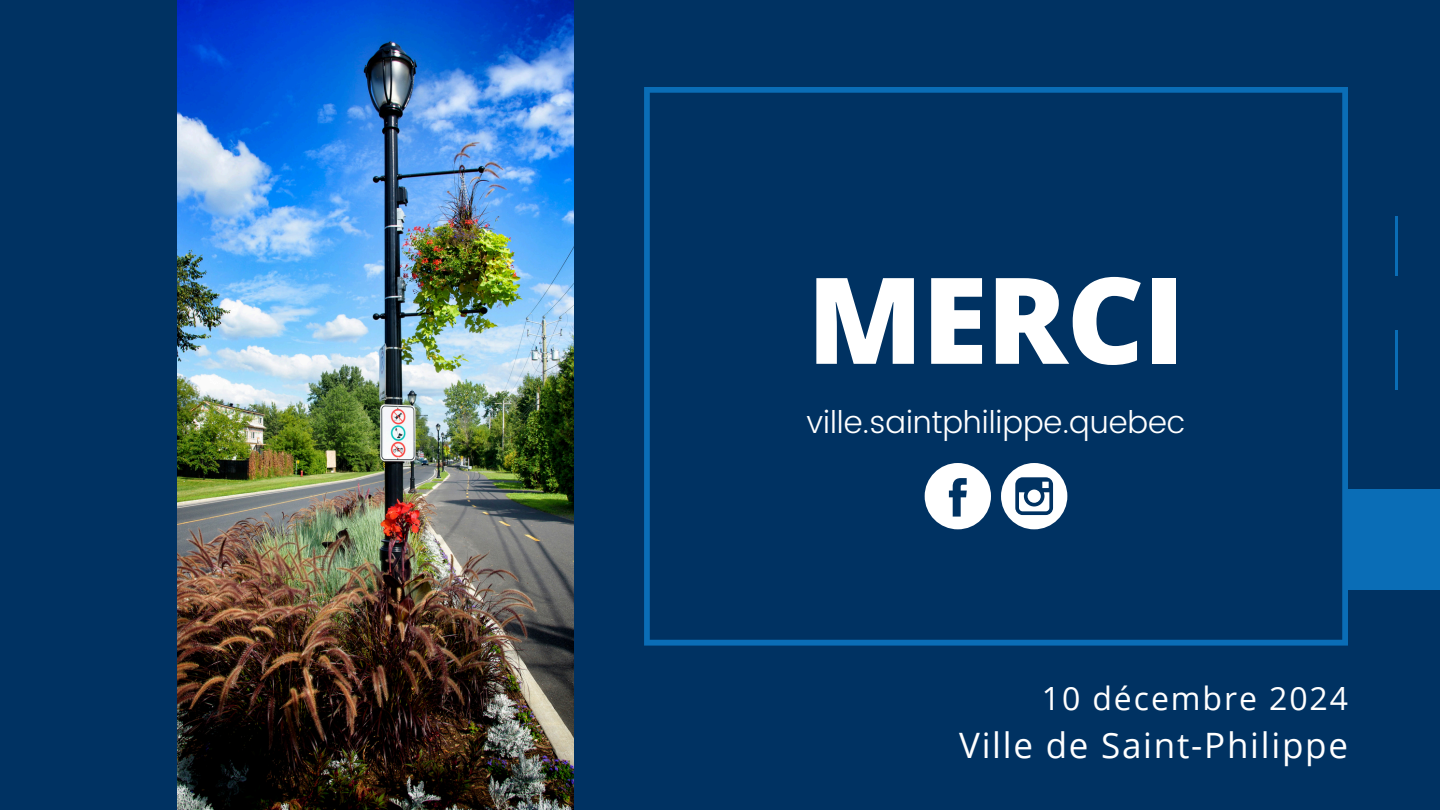
<style>
.page{position:relative;width:1440px;height:810px;background:#003262}
.page>*{position:absolute;margin:0;border:0;box-sizing:border-box;transform-origin:0 0}
.t1{font:800 120px "Open Sans";letter-spacing:-.01em;color:#fff}
.t2{font:35px "Open Sans";letter-spacing:.05em;color:#fff}
.t3{font:32px "Open Sans";letter-spacing:.06em;color:#fff}
.t4{font:300 31.1px "Poppins";color:#fff}
</style>
<div class="page">
<hr style="left:1395px;top:330px;width:3px;height:60px;background:#0a6db6">
<hr style="left:1395px;top:216px;width:3px;height:60px;background:#0a6db6">
<div style="left:1348px;top:489px;width:92px;height:101px;background:#0a6db6"></div>
<svg style="left:644px;top:87px;width:703px;height:559px"></svg>
<img style="left:178px;top:0;width:395px;height:810px">
<svg style="left:925px;top:463px;width:66px;height:66px"></svg>
<svg style="left:1001px;top:463px;width:66px;height:66px"></svg>
<p class="t1" style="left:807px;top:236px;width:379px">MERCI</p>
<p class="t4" style="left:807px;top:404px;width:381px">ville.saintphilippe.quebec</p>
<h1 class="t3" style="left:1042px;top:676px;width:308px">10 décembre 2024</h1>
<h3 class="t2" style="left:959px;top:721px;width:390px">Ville de Saint-Philippe</h3>
</div>
